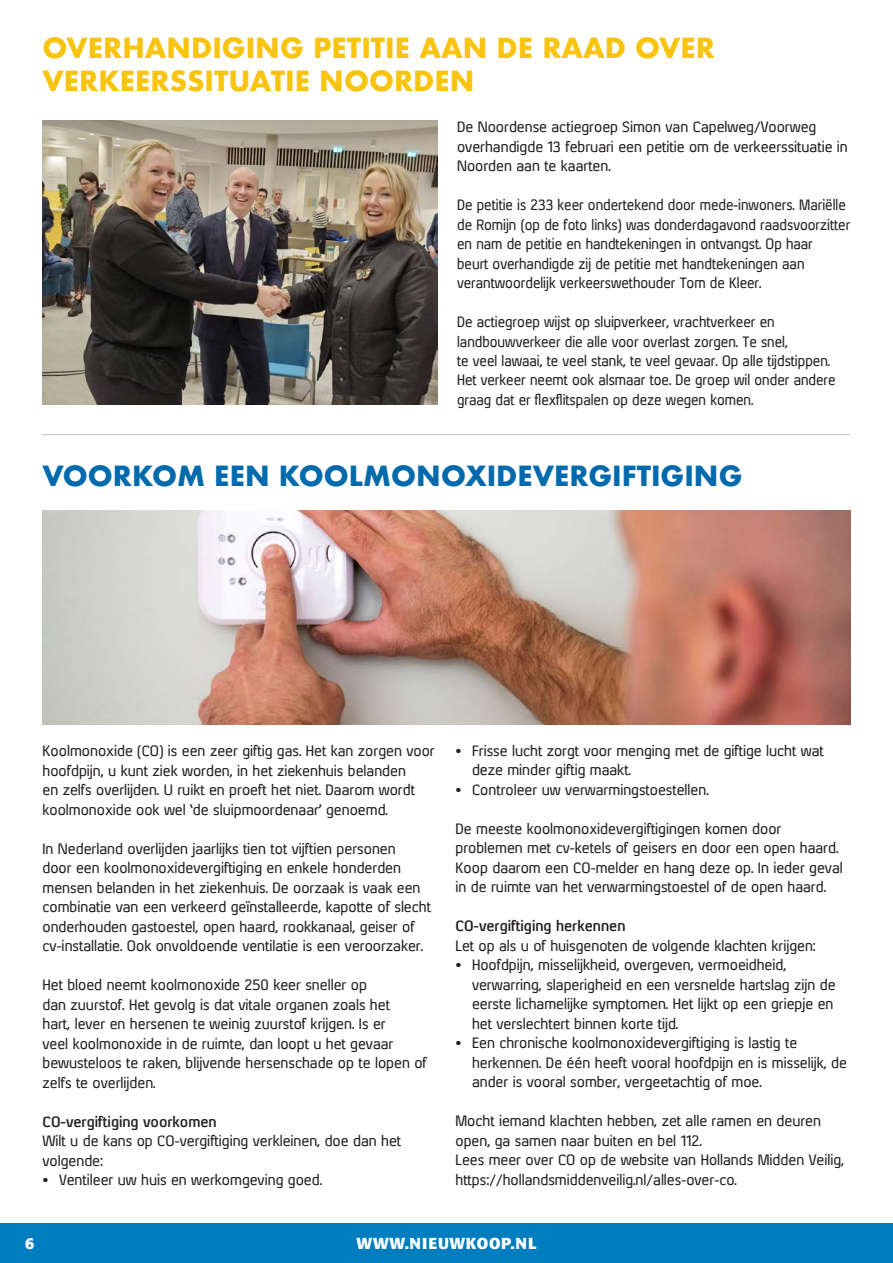
<style>
.page{position:relative;width:893px;height:1263px;background:#fff}
.page>*{position:absolute;margin:0;border:0;box-sizing:border-box;transform-origin:0 0}
.t1{font:700 27px/32.4px "Futura";color:#f9c40f}
.t2{font:700 27px "Futura";color:#006aad}
.t3{font:700 15.75px "Formata";letter-spacing:.05em;color:#fff}
.t4{font:14.25px/19.5px "Xenu";color:#231f20}
.t5{font:14.25px/19.5px "Xenu";color:#231f20;scale:.95 1}
.t6{font:700 14.25px "Xenu";color:#231f20}
</style>
<div class="page">
<img style="left:42px;top:510px;width:808px;height:215px">
<hr style="left:42px;top:434px;width:808px;height:1px;background:#bcbdc0">
<img style="left:43px;top:120px;width:394px;height:285px">
<div style="left:0;top:1224px;width:893px;height:39px;background:#007dbf"></div>
<h1 class="t1" style="left:43px;top:32px;width:674px">OVERHANDIGING PETITIE AAN DE RAAD OVER<br>VERKEERSSITUATIE NOORDEN</h1>
<p class="t4" style="left:457px;top:117px;width:392px">De Noordense actiegroep Simon van Capelweg/Voorweg overhandigde 13 februari een petitie om de verkeerssituatie in<br>Noorden aan te kaarten.</p>
<p class="t5" style="left:457px;top:195px;width:415px">De petitie is 233 keer ondertekend door mede-inwoners. Mariëlle de Romijn (op de foto links) was donderdagavond raadsvoorzitter en nam de petitie en handtekeningen in ontvangst. Op haar<br>beurt overhandigde zij de petitie met handtekeningen aan verantwoordelijk verkeerswethouder Tom de Kleer.</p>
<p class="t5" style="left:457px;top:312px;width:400px">De actiegroep wijst op sluipverkeer, vrachtverkeer en landbouwverkeer die alle voor overlast zorgen. Te snel,<br>te veel lawaai, te veel stank, te veel gevaar. Op alle tijdstippen.<br>Het verkeer neemt ook alsmaar toe. De groep wil onder andere graag dat er flexflitspalen op deze wegen komen.</p>
<h1 class="t2" style="left:43px;top:456px;width:702px">VOORKOM EEN KOOLMONOXIDEVERGIFTIGING</h1>
<p class="t4" style="left:43px;top:741px;width:394px">Koolmonoxide (CO) is een zeer giftig gas. Het kan zorgen voor hoofdpijn, u kunt ziek worden, in het ziekenhuis belanden<br>en zelfs overlijden. U ruikt en proeft het niet. Daarom wordt koolmonoxide ook wel ‘de sluipmoordenaar’ genoemd.</p>
<p class="t4" style="left:43px;top:838px;width:390px">In Nederland overlijden jaarlijks tien tot vijftien personen<br>door een koolmonoxidevergiftiging en enkele honderden mensen belanden in het ziekenhuis. De oorzaak is vaak een combinatie van een verkeerd geïnstalleerde, kapotte of slecht onderhouden gastoestel, open haard, rookkanaal, geiser of cv-installatie. Ook onvoldoende ventilatie is een veroorzaker.</p>
<p class="t4" style="left:43px;top:975px;width:386px">Het bloed neemt koolmonoxide 250 keer sneller op<br>dan zuurstof. Het gevolg is dat vitale organen zoals het<br>hart, lever en hersenen te weinig zuurstof krijgen. Is er<br>veel koolmonoxide in de ruimte, dan loopt u het gevaar bewusteloos te raken, blijvende hersenschade op te lopen of zelfs te overlijden.</p>
<p class="t6" style="left:43px;top:1113px;width:176px">CO-vergiftiging voorkomen</p>
<p class="t4" style="left:43px;top:1131px;width:360px">Wilt u de kans op CO-vergiftiging verkleinen, doe dan het volgende:</p>
<p class="t4" style="left:43px;top:1170px;width:281px">• Ventileer uw huis en werkomgeving goed.</p>
<p class="t4" style="left:472px;top:741px;width:353px;text-indent:-17px">• Frisse lucht zorgt voor menging met de giftige lucht wat deze minder giftig maakt.</p>
<p class="t4" style="left:455px;top:780px;width:255px">• Controleer uw verwarmingstoestellen.</p>
<p class="t4" style="left:455px;top:819px;width:389px">De meeste koolmonoxidevergiftigingen komen door problemen met cv-ketels of geisers en door een open haard.<br>Koop daarom een CO-melder en hang deze op. In ieder geval in de ruimte van het verwarmingstoestel of de open haard.</p>
<p class="t6" style="left:455px;top:918px;width:172px">CO-vergiftiging herkennen</p>
<p class="t4" style="left:455px;top:936px;width:362px">Let op als u of huisgenoten de volgende klachten krijgen:</p>
<p class="t4" style="left:472px;top:955px;width:365px;text-indent:-17px">• Hoofdpijn, misselijkheid, overgeven, vermoeidheid, verwarring, slaperigheid en een versnelde hartslag zijn de eerste lichamelijke symptomen. Het lijkt op een griepje en het verslechtert binnen korte tijd.</p>
<p class="t4" style="left:472px;top:1033px;width:376px;text-indent:-17px">• Een chronische koolmonoxidevergiftiging is lastig te herkennen. De één heeft vooral hoofdpijn en is misselijk, de ander is vooral somber, vergeetachtig of moe.</p>
<p class="t4" style="left:455px;top:1111px;width:390px">Mocht iemand klachten hebben, zet alle ramen en deuren open, ga samen naar buiten en bel 112.<br>Lees meer over CO op de website van Hollands Midden Veilig, https://hollandsmiddenveilig.nl/alles-over-co.</p>
<p class="t3" style="left:25px;top:1233px;width:11px">6</p>
<p class="t3" style="left:356px;top:1233px;width:182px">WWW.NIEUWKOOP.NL</p>
</div>
